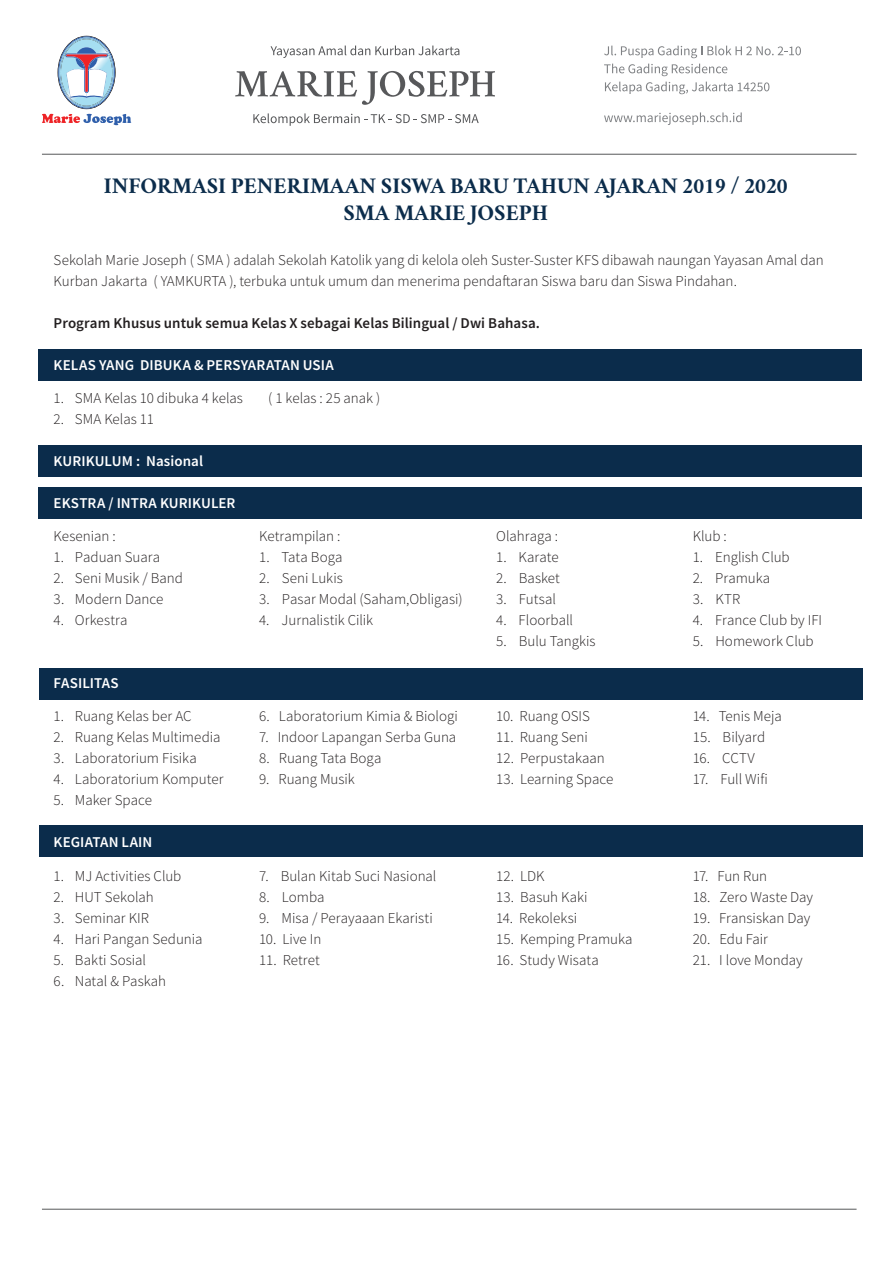
<style>
.page{position:relative;width:893px;height:1263px;background:#fff}
.page>*{position:absolute;margin:0;border:0;box-sizing:border-box;transform-origin:0 0}
.t1{font:700 22.5px "Crimson";color:#0b2c4b}
.t2{font:300 15px/21px "Source Sans Pro";color:#231f20}
.t3{font:600 15px "Source Sans Pro";letter-spacing:.005em;color:#fff}
.t4{font:600 15px "Source Sans Pro";letter-spacing:.005em;color:#231f20}
</style>
<div class="page">
<svg style="left:42px;top:36px;width:89px;height:89px"></svg>
<svg style="left:235px;top:71px;width:260px;height:34px"></svg>
<svg style="left:271px;top:46px;width:188px;height:12px"></svg>
<svg style="left:253px;top:113px;width:226px;height:13px"></svg>
<svg style="left:604px;top:46px;width:197px;height:12px"></svg>
<svg style="left:604px;top:64px;width:123px;height:12px"></svg>
<svg style="left:605px;top:82px;width:164px;height:12px"></svg>
<svg style="left:604px;top:112px;width:138px;height:13px"></svg>
<hr style="left:42px;top:154px;width:814px;height:1px;background:#57585a">
<hr style="left:42px;top:1209px;width:814px;height:1px;background:#57585a">
<div style="left:38px;top:350px;width:823px;height:31px;background:#0b2c4b"></div>
<div style="left:38px;top:445px;width:823px;height:31px;background:#0b2c4b"></div>
<div style="left:38px;top:488px;width:823px;height:31px;background:#0b2c4b"></div>
<div style="left:39px;top:668px;width:824px;height:31px;background:#0b2c4b"></div>
<div style="left:39px;top:826px;width:824px;height:31px;background:#0b2c4b"></div>
<p class="t1" style="left:104px;top:169px;width:685px">INFORMASI PENERIMAAN SISWA BARU TAHUN AJARAN 2019 / 2020</p>
<p class="t1" style="left:343px;top:196px;width:206px">SMA MARIE JOSEPH</p>
<p class="t2" style="left:54px;top:250px;width:772px">Sekolah Marie Joseph ( SMA ) adalah Sekolah Katolik yang di kelola oleh Suster-Suster KFS dibawah naungan Yayasan Amal dan<br>Kurban Jakarta ( YAMKURTA ), terbuka untuk umum dan menerima pendaftaran Siswa baru dan Siswa Pindahan.</p>
<p class="t4" style="left:54px;top:314px;width:488px">Program Khusus untuk semua Kelas X sebagai Kelas Bilingual / Dwi Bahasa.</p>
<p class="t3" style="left:54px;top:356px;width:282px">KELAS YANG DIBUKA &amp; PERSYARATAN USIA</p>
<p class="t2" style="left:54px;top:388px;width:191px">1. SMA Kelas 10 dibuka 4 kelas</p>
<p class="t2" style="left:268px;top:388px;width:114px">( 1 kelas : 25 anak )</p>
<p class="t2" style="left:54px;top:409px;width:102px">2. SMA Kelas 11</p>
<p class="t3" style="left:54px;top:452px;width:151px">KURIKULUM : Nasional</p>
<p class="t3" style="left:54px;top:494px;width:183px">EKSTRA / INTRA KURIKULER</p>
<p class="t2" style="left:54px;top:526px;width:64px">Kesenian :</p>
<p class="t2" style="left:259px;top:526px;width:83px">Ketrampilan :</p>
<p class="t2" style="left:496px;top:526px;width:63px">Olahraga :</p>
<p class="t2" style="left:693px;top:526px;width:36px">Klub :</p>
<p class="t2" style="left:54px;top:547px;width:108px">1. Paduan Suara</p>
<p class="t2" style="left:259px;top:547px;width:85px">1. Tata Boga</p>
<p class="t2" style="left:496px;top:547px;width:64px">1. Karate</p>
<p class="t2" style="left:693px;top:547px;width:98px">1. English Club</p>
<p class="t2" style="left:54px;top:568px;width:131px">2. Seni Musik / Band</p>
<p class="t2" style="left:259px;top:568px;width:85px">2. Seni Lukis</p>
<p class="t2" style="left:496px;top:568px;width:65px">2. Basket</p>
<p class="t2" style="left:693px;top:568px;width:79px">2. Pramuka</p>
<p class="t2" style="left:54px;top:589px;width:111px">3. Modern Dance</p>
<p class="t2" style="left:259px;top:589px;width:205px">3. Pasar Modal (Saham,Obligasi)</p>
<p class="t2" style="left:496px;top:589px;width:61px">3. Futsal</p>
<p class="t2" style="left:693px;top:589px;width:49px">3. KTR</p>
<p class="t2" style="left:54px;top:610px;width:75px">4. Orkestra</p>
<p class="t2" style="left:259px;top:610px;width:116px">4. Jurnalistik Cilik</p>
<p class="t2" style="left:496px;top:610px;width:78px">4. Floorball</p>
<p class="t2" style="left:693px;top:610px;width:131px">4. France Club by IFI</p>
<p class="t2" style="left:496px;top:631px;width:101px">5. Bulu Tangkis</p>
<p class="t2" style="left:693px;top:631px;width:123px">5. Homework Club</p>
<p class="t3" style="left:54px;top:674px;width:66px">FASILITAS</p>
<p class="t2" style="left:54px;top:706px;width:139px">1. Ruang Kelas ber AC</p>
<p class="t2" style="left:259px;top:706px;width:200px">6. Laboratorium Kimia &amp; Biologi</p>
<p class="t2" style="left:496px;top:706px;width:95px">10. Ruang OSIS</p>
<p class="t2" style="left:693px;top:706px;width:91px">14. Tenis Meja</p>
<p class="t2" style="left:54px;top:727px;width:168px">2. Ruang Kelas Multimedia</p>
<p class="t2" style="left:259px;top:727px;width:199px">7. Indoor Lapangan Serba Guna</p>
<p class="t2" style="left:496px;top:727px;width:93px">11. Ruang Seni</p>
<p class="t2" style="left:693px;top:727px;width:74px">15. Bilyard</p>
<p class="t2" style="left:54px;top:748px;width:145px">3. Laboratorium Fisika</p>
<p class="t2" style="left:259px;top:748px;width:124px">8. Ruang Tata Boga</p>
<p class="t2" style="left:496px;top:748px;width:110px">12. Perpustakaan</p>
<p class="t2" style="left:693px;top:748px;width:64px">16. CCTV</p>
<p class="t2" style="left:54px;top:769px;width:171px">4. Laboratorium Komputer</p>
<p class="t2" style="left:259px;top:769px;width:97px">9. Ruang Musik</p>
<p class="t2" style="left:496px;top:769px;width:119px">13. Learning Space</p>
<p class="t2" style="left:693px;top:769px;width:77px">17. Full Wifi</p>
<p class="t2" style="left:54px;top:790px;width:100px">5. Maker Space</p>
<p class="t3" style="left:54px;top:833px;width:100px">KEGIATAN LAIN</p>
<p class="t2" style="left:54px;top:865px;width:129px">1. MJ Activities Club</p>
<p class="t2" style="left:259px;top:865px;width:179px">7. Bulan Kitab Suci Nasional</p>
<p class="t2" style="left:496px;top:865px;width:50px">12. LDK</p>
<p class="t2" style="left:693px;top:865px;width:76px">17. Fun Run</p>
<p class="t2" style="left:54px;top:886px;width:102px">2. HUT Sekolah</p>
<p class="t2" style="left:259px;top:886px;width:67px">8. Lomba</p>
<p class="t2" style="left:496px;top:886px;width:93px">13. Basuh Kaki</p>
<p class="t2" style="left:693px;top:886px;width:122px">18. Zero Waste Day</p>
<p class="t2" style="left:54px;top:907px;width:97px">3. Seminar KIR</p>
<p class="t2" style="left:259px;top:907px;width:175px">9. Misa / Perayaaan Ekaristi</p>
<p class="t2" style="left:496px;top:907px;width:83px">14. Rekoleksi</p>
<p class="t2" style="left:693px;top:907px;width:119px">19. Fransiskan Day</p>
<p class="t2" style="left:54px;top:928px;width:150px">4. Hari Pangan Sedunia</p>
<p class="t2" style="left:259px;top:928px;width:64px">10. Live In</p>
<p class="t2" style="left:496px;top:928px;width:138px">15. Kemping Pramuka</p>
<p class="t2" style="left:693px;top:928px;width:77px">20. Edu Fair</p>
<p class="t2" style="left:54px;top:949px;width:94px">5. Bakti Sosial</p>
<p class="t2" style="left:259px;top:949px;width:62px">11. Retret</p>
<p class="t2" style="left:496px;top:949px;width:104px">16. Study Wisata</p>
<p class="t2" style="left:693px;top:949px;width:112px">21. I love Monday</p>
<p class="t2" style="left:54px;top:970px;width:114px">6. Natal &amp; Paskah</p>
</div>
